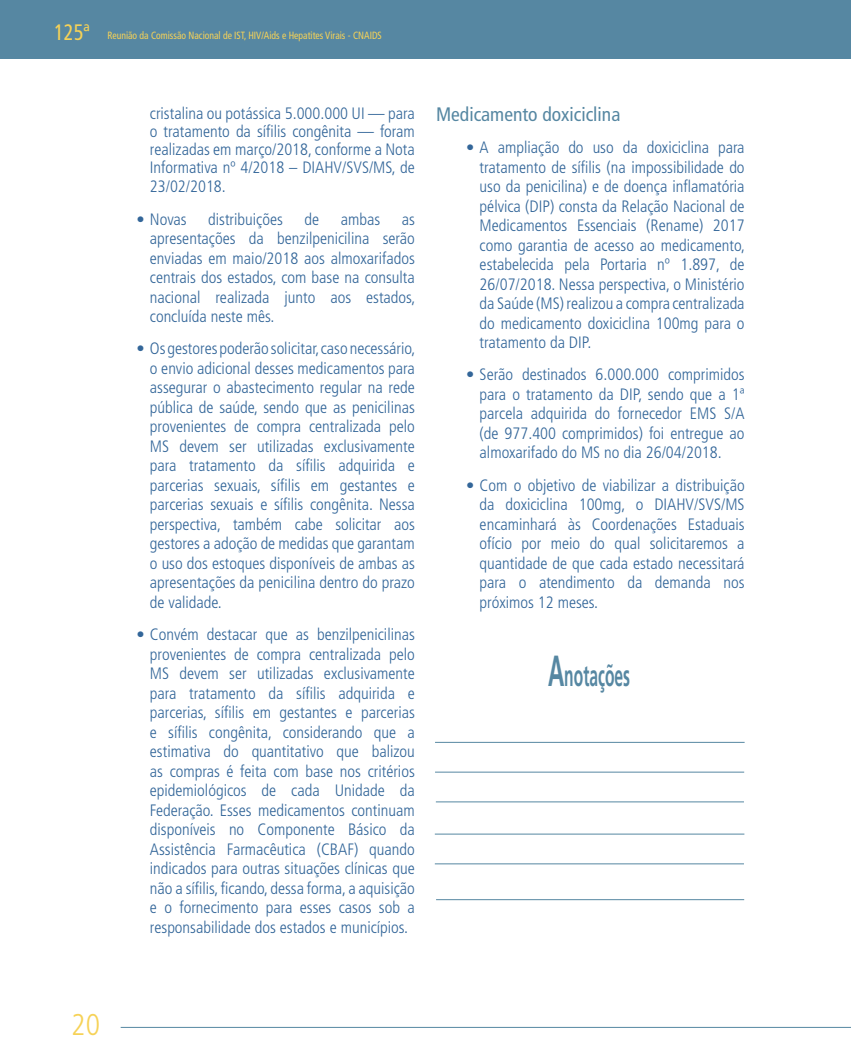
<style>
.page{position:relative;width:851px;height:1063px;background:#fff}
.page>*{position:absolute;margin:0;border:0;box-sizing:border-box;transform-origin:0 0}
.t1{font:700 30px "Frutiger LT Std";color:#5687a2;scale:.52 1}
.t2{font:300 condensed 30px "Frutiger LT Std";color:#f6d257}
.t3{font:condensed 19.5px "Frutiger LT Std";color:#5687a2}
.t4{font:300 condensed 16.5px/19.5px "Frutiger LT Std";color:#369;text-align:justify}
.t5{font:condensed 10.5px "Frutiger LT Std";color:#f6d257;scale:.92 1}
.s1{font-size:22.35px}
.s2{font-size:43.5px}
</style>
<div class="page">
<div style="left:0;top:0;width:850px;height:59px;background:#5687a2"></div>
<hr style="left:121px;top:1027px;width:729px;height:1px;background:#5687a2">
<hr style="left:435px;top:772px;width:309px;height:1px;background:#5687a2">
<hr style="left:435px;top:863px;width:308px;height:1px;background:#5687a2">
<hr style="left:435px;top:742px;width:309px;height:1px;background:#5687a2">
<hr style="left:435px;top:834px;width:309px;height:1px;background:#5687a2">
<hr style="left:436px;top:802px;width:307px;height:1px;background:#5687a2">
<hr style="left:436px;top:899px;width:308px;height:1px;background:#5687a2">
<p class="t5" style="left:54px;top:29px;width:358px"><span class="s1">125ª</span> Reunião da Comissão Nacional de IST, HIV/Aids e Hepatites Virais - CNAIDS</p>
<p class="t4" style="left:150px;top:104px;width:266px;line-height:18px">cristalina ou potássica 5.000.000 UI — para o tratamento da sífilis congênita — foram realizadas em março/2018, conforme a Nota Informativa nº 4/2018 – DIAHV/SVS/MS, de</p>
<p class="t4" style="left:150px;top:177px;width:77px">23/02/2018.</p>
<p class="t4" style="left:136px;top:209px;width:52px">• Novas</p>
<p class="t4" style="left:208px;top:209px;width:76px">distribuições</p>
<p class="t4" style="left:304px;top:209px;width:16px">de</p>
<p class="t4" style="left:340px;top:209px;width:41px">ambas</p>
<p class="t4" style="left:150px;top:209px;width:267px;text-indent:252px">as apresentações da benzilpenicilina serão enviadas em maio/2018 aos almoxarifados centrais dos estados, com base na consulta nacional realizada junto aos estados, concluída neste mês.</p>
<p class="t4" style="left:150px;top:339px;width:267px;text-indent:-13px">• Os gestores poderão solicitar, caso necessário, o envio adicional desses medicamentos para assegurar o abastecimento regular na rede pública de saúde, sendo que as penicilinas provenientes de compra centralizada pelo MS devem ser utilizadas exclusivamente para tratamento da sífilis adquirida e parcerias sexuais, sífilis em gestantes e parcerias sexuais e sífilis congênita. Nessa perspectiva, também cabe solicitar aos gestores a adoção de medidas que garantam o uso dos estoques disponíveis de ambas as apresentações da penicilina dentro do prazo de validade.</p>
<p class="t4" style="left:150px;top:625px;width:266px;text-indent:-13px">• Convém destacar que as benzilpenicilinas provenientes de compra centralizada pelo MS devem ser utilizadas exclusivamente para tratamento da sífilis adquirida e parcerias, sífilis em gestantes e parcerias e sífilis congênita, considerando que a estimativa do quantitativo que balizou as compras é feita com base nos critérios epidemiológicos de cada Unidade da Federação. Esses medicamentos continuam disponíveis no Componente Básico da Assistência Farmacêutica (CBAF) quando indicados para outras situações clínicas que não a sífilis, ficando, dessa forma, a aquisição e o fornecimento para esses casos sob a responsabilidade dos estados e municípios.</p>
<p class="t3" style="left:436px;top:103px;width:186px">Medicamento doxiciclina</p>
<p class="t4" style="left:479px;top:138px;width:267px;text-indent:-13px">• A ampliação do uso da doxiciclina para tratamento de sífilis (na impossibilidade do uso da penicilina) e de doença inflamatória pélvica (DIP) consta da Relação Nacional de Medicamentos Essenciais (Rename) 2017 como garantia de acesso ao medicamento, estabelecida pela Portaria nº 1.897, de 26/07/2018. Nessa perspectiva, o Ministério da Saúde (MS) realizou a compra centralizada do medicamento doxiciclina 100mg para o tratamento da DIP.</p>
<p class="t4" style="left:479px;top:365px;width:266px;text-indent:-13px">• Serão destinados 6.000.000 comprimidos para o tratamento da DIP, sendo que a 1ª parcela adquirida do fornecedor EMS S/A (de 977.400 comprimidos) foi entregue ao almoxarifado do MS no dia 26/04/2018.</p>
<p class="t4" style="left:479px;top:476px;width:266px;text-indent:-13px">• Com o objetivo de viabilizar a distribuição da doxiciclina 100mg, o DIAHV/SVS/MS encaminhará às Coordenações Estaduais ofício por meio do qual solicitaremos a quantidade de que cada estado necessitará para o atendimento da demanda nos próximos 12 meses.</p>
<h1 class="t1" style="left:548px;top:658px;width:159px"><span class="s2">A</span>notações</h1>
<h1 class="t2" style="left:71px;top:1007px;width:30px">20</h1>
</div>
